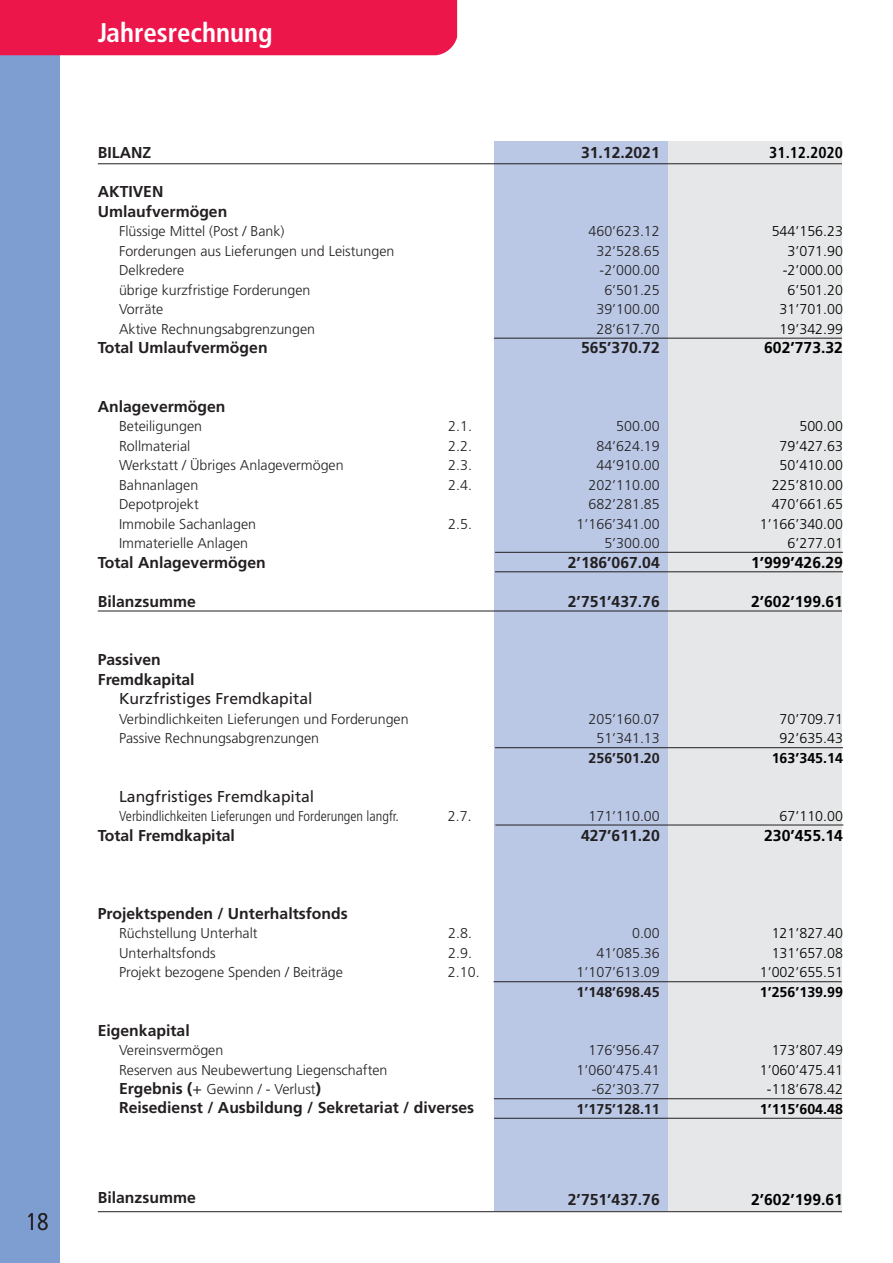
<style>
.page{position:relative;width:893px;height:1263px;background:#fff}
.page>*{position:absolute;margin:0;border:0;box-sizing:border-box;transform-origin:0 0}
.t1{font:700 condensed 27px "Frutiger";color:#fff}
.t2{font:300 condensed 24px "Frutiger";color:#231f20}
.t3{font:700 15.75px/19.5px "Frutiger";color:#231f20}
.t4{font:700 15.75px "Frutiger";color:#000}
.t5{font:15.75px "Frutiger LT Std";color:#231f20}
.t6{font:700 condensed 15.75px "Frutiger";color:#000}
.t7{font:300 14.25px/19.5px "Frutiger";color:#231f20}
.t8{font:300 14.25px/19.5px "Frutiger";color:#000;text-align:right}
.t9{font:300 condensed 14.25px "Frutiger";color:#231f20}
.t10{font:700 14.25px "Frutiger";color:#231f20}
.t11{font:700 14.25px "Frutiger";color:#000}
.t12{font:700 14.25px "Frutiger LT Std";color:#231f20}
.t13{font:700 14.25px "Frutiger LT Std";color:#000}
.s1{font-size:15.75px}
.s2{font-weight:700;font-size:15.75px}
</style>
<div class="page">
<div style="left:494px;top:141px;width:174px;height:1070px;background:#bac8e6"></div>
<div style="left:668px;top:141px;width:174px;height:1070px;background:#e6e7e9"></div>
<div style="left:0;top:55px;width:60px;height:1208px;background:#7e9ed2"></div>
<div style="left:0;top:0;width:457px;height:55px;background:#ed164b"></div>
<hr style="left:98px;top:163px;width:744px;height:1px;background:#231f20">
<hr style="left:98px;top:611px;width:744px;height:1px;background:#231f20">
<hr style="left:98px;top:1211px;width:744px;height:1px;background:#231f20">
<hr style="left:495px;top:571px;width:348px;height:1px;background:#231f20">
<hr style="left:495px;top:552px;width:348px;height:1px;background:#231f20">
<hr style="left:494px;top:338px;width:348px;height:1px;background:#231f20">
<hr style="left:495px;top:747px;width:348px;height:1px;background:#231f20">
<hr style="left:495px;top:825px;width:348px;height:1px;background:#231f20">
<hr style="left:494px;top:981px;width:348px;height:1px;background:#231f20">
<hr style="left:494px;top:1098px;width:348px;height:1px;background:#231f20">
<hr style="left:494px;top:1118px;width:348px;height:1px;background:#231f20">
<h2 class="t2" style="left:26px;top:1208px;width:25px">18</h2>
<h1 class="t1" style="left:98px;top:17px;width:176px">Jahresrechnung</h1>
<p class="t3" style="left:98px;top:143px;width:55px">BILANZ</p>
<p class="t3" style="left:98px;top:182px;width:131px">AKTIVEN<br>Umlaufvermögen</p>
<p class="t7" style="left:119px;top:222px;width:277px">Flüssige Mittel (Post / Bank)<br>Forderungen aus Lieferungen und Leistungen<br>Delkredere<br>übrige kurzfristige Forderungen<br>Vorräte<br>Aktive Rechnungsabgrenzungen</p>
<p class="t3" style="left:98px;top:338px;width:171px">Total Umlaufvermögen</p>
<p class="t3" style="left:98px;top:397px;width:129px">Anlagevermögen</p>
<p class="t7" style="left:119px;top:417px;width:85px">Beteiligungen</p>
<p class="t7" style="left:448px;top:417px;width:25px">2.1.</p>
<p class="t7" style="left:119px;top:436px;width:73px">Rollmaterial</p>
<p class="t7" style="left:448px;top:436px;width:25px">2.2.</p>
<p class="t7" style="left:119px;top:456px;width:226px">Werkstatt / Übriges Anlagevermögen</p>
<p class="t7" style="left:448px;top:456px;width:25px">2.3.</p>
<p class="t7" style="left:119px;top:475px;width:81px">Bahnanlagen</p>
<p class="t7" style="left:448px;top:475px;width:25px">2.4.</p>
<p class="t7" style="left:119px;top:495px;width:138px">Depotprojekt<br>Immobile Sachanlagen</p>
<p class="t7" style="left:448px;top:514px;width:25px">2.5.</p>
<p class="t7" style="left:119px;top:534px;width:131px">Immaterielle Anlagen</p>
<p class="t3" style="left:98px;top:553px;width:170px">Total Anlagevermögen</p>
<p class="t3" style="left:98px;top:592px;width:100px">Bilanzsumme</p>
<p class="t3" style="left:98px;top:650px;width:98px">Passiven<br>Fremdkapital</p>
<p class="t5" style="left:119px;top:689px;width:195px">Kurzfristiges Fremdkapital</p>
<p class="t7" style="left:119px;top:709px;width:291px">Verbindlichkeiten Lieferungen und Forderungen<br>Passive Rechnungsabgrenzungen</p>
<p class="t5" style="left:119px;top:787px;width:197px">Langfristiges Fremdkapital</p>
<p class="t9" style="left:119px;top:808px;width:281px">Verbindlichkeiten Lieferungen und Forderungen langfr.</p>
<p class="t7" style="left:448px;top:807px;width:26px">2.7<span class="s1">.</span></p>
<p class="t3" style="left:98px;top:826px;width:139px">Total Fremdkapital</p>
<p class="t3" style="left:98px;top:904px;width:252px">Projektspenden / Unterhaltsfonds</p>
<p class="t7" style="left:119px;top:924px;width:140px">Rüchstellung Unterhalt</p>
<p class="t7" style="left:448px;top:924px;width:25px">2.8.</p>
<p class="t7" style="left:119px;top:943px;width:98px">Unterhaltsfonds</p>
<p class="t7" style="left:448px;top:943px;width:25px">2.9.</p>
<p class="t7" style="left:119px;top:963px;width:225px">Projekt bezogene Spenden / Beiträge</p>
<p class="t7" style="left:448px;top:963px;width:33px">2.10.</p>
<p class="t3" style="left:98px;top:1021px;width:93px">Eigenkapital</p>
<p class="t7" style="left:119px;top:1041px;width:270px">Vereinsvermögen<br>Reserven aus Neubewertung Liegenschaften<br><span class="s2">Ergebnis (</span><span class="s1">+</span> Gewinn / - Verlust<span class="s2">)</span></p>
<p class="t3" style="left:119px;top:1098px;width:357px">Reisedienst / Ausbildung / Sekretariat / diverses</p>
<p class="t3" style="left:98px;top:1188px;width:100px">Bilanzsumme</p>
<p class="t3" style="left:581px;top:143px;width:80px">31.12.2021</p>
<p class="t7" style="left:588px;top:222px;width:73px;text-align:right">460’623.12<br>32’528.65 -2’000.00<br>6’501.25<br>39’100.00<br>28’617.70</p>
<p class="t3" style="left:581px;top:338px;width:80px">565’370.72</p>
<p class="t7" style="left:577px;top:417px;width:85px;text-align:right">500.00<br>84’624.19<br>44’910.00<br>202’110.00<br>682’281.85<br>1’166’341.00<br>5’300.00</p>
<p class="t3" style="left:568px;top:553px;width:93px">2’186’067.04</p>
<p class="t3" style="left:568px;top:592px;width:93px">2’751’437.76</p>
<p class="t7" style="left:588px;top:709px;width:73px;text-align:center">205’160.07<br>51’341.13</p>
<p class="t12" style="left:588px;top:749px;width:73px">256’501.20</p>
<p class="t7" style="left:588px;top:807px;width:73px">171’110.00</p>
<p class="t3" style="left:581px;top:826px;width:80px">427’611.20</p>
<p class="t7" style="left:577px;top:924px;width:85px;text-align:right">0.00<br>41’085.36<br>1’107’613.09</p>
<p class="t10" style="left:577px;top:983px;width:85px">1’148’698.45</p>
<p class="t7" style="left:577px;top:1041px;width:85px;text-align:right">176’956.47<br>1’060’475.41 -62’303.77</p>
<p class="t10" style="left:577px;top:1100px;width:85px">1’175’128.11</p>
<p class="t3" style="left:568px;top:1189px;width:93px">2’751’437.76</p>
<p class="t6" style="left:769px;top:143px;width:75px">31.12.2020</p>
<p class="t8" style="left:772px;top:222px;width:73px">544’156.23<br>3’071.90 -2’000.00<br>6’501.20<br>31’701.00<br>19’342.99</p>
<p class="t4" style="left:764px;top:338px;width:80px">602’773.32</p>
<p class="t8" style="left:760px;top:417px;width:85px">500.00<br>79’427.63<br>50’410.00<br>225’810.00<br>470’661.65<br>1’166’340.00<br>6’277.01</p>
<p class="t4" style="left:751px;top:553px;width:93px">1’999’426.29</p>
<p class="t4" style="left:751px;top:592px;width:93px">2’602’199.61</p>
<p class="t8" style="left:780px;top:709px;width:65px;text-align:left">70’709.71<br>92’635.43</p>
<p class="t13" style="left:772px;top:749px;width:73px">163’345.14</p>
<p class="t8" style="left:780px;top:807px;width:65px">67’110.00</p>
<p class="t4" style="left:764px;top:826px;width:80px">230’455.14</p>
<p class="t8" style="left:760px;top:924px;width:85px">121’827.40<br>131’657.08<br>1’002’655.51</p>
<p class="t11" style="left:760px;top:983px;width:85px">1’256’139.99</p>
<p class="t8" style="left:760px;top:1041px;width:85px">173’807.49<br>1’060’475.41 -118’678.42</p>
<p class="t11" style="left:760px;top:1100px;width:85px">1’115’604.48</p>
<p class="t4" style="left:751px;top:1190px;width:93px">2’602’199.61</p>
</div>
